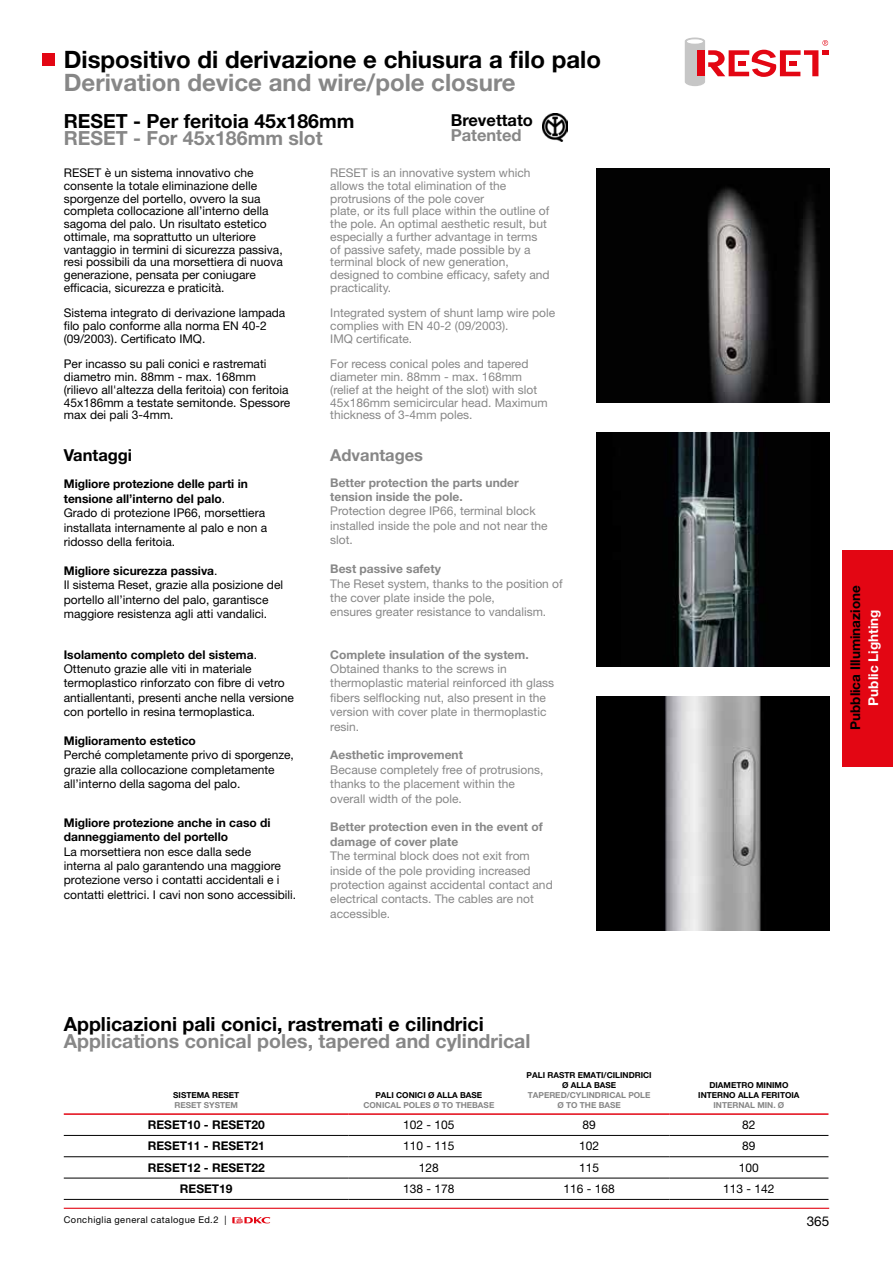
<style>
.page{position:relative;width:893px;height:1263px;background:#fff}
.page>*{position:absolute;margin:0;border:0;box-sizing:border-box;transform-origin:0 0}
.t1{font:700 24px "Helvetica Neue LT Std";color:#000}
.t2{font:700 24px "Helvetica Neue LT Std";color:#878787}
.t3{font:700 19.5px "Helvetica Neue LT Std";color:#000}
.t4{font:700 19.5px "Helvetica Neue LT Std";color:#878787}
.t5{font:700 16.5px "Helvetica Neue LT Std";color:#000}
.t6{font:700 16.5px "Helvetica Neue LT Std";color:#878787}
.t7{font:700 13.5px "Helvetica Neue LT Std";color:#000}
.t8{font:700 13.5px "Helvetica Neue LT Std";color:#fff}
.t9{font:13.5px "Helvetica Neue LT Std";color:#000}
.t10{font:12px/14.4px "Helvetica Neue LT Std";color:#000}
.t11{font:12px/12.8px "Helvetica Neue LT Std";color:#878787}
.t12{font:700 12px/14.4px "Helvetica Neue LT Std";color:#878787}
.t13{font:700 12px/14.4px "Helvetica Neue LT Std";color:#000}
.t14{font:9.3px "Helvetica Neue LT Std";letter-spacing:.045em;color:#000}
.t15{font:700 8.25px/9.9px "Helvetica Neue LT Std";color:#000;text-align:center}
.t16{font:700 8.25px/9.9px "Helvetica Neue LT Std";color:#878787;text-align:center}
.s1{font-weight:700}
</style>
<div class="page">
<svg style="left:232px;top:1217px;width:38px;height:6px"></svg>
<hr style="left:64px;top:1208px;width:765px;height:1px;background:#e30613">
<div style="left:43px;top:53px;width:12px;height:13px;background:#e30613"></div>
<div style="left:842px;top:550px;width:51px;height:216px;background:#e30613"></div>
<hr style="left:64px;top:1135px;width:285px;height:1px;background:#000">
<hr style="left:349px;top:1135px;width:160px;height:1px;background:#000">
<hr style="left:509px;top:1135px;width:160px;height:1px;background:#000">
<hr style="left:669px;top:1135px;width:159px;height:1px;background:#000">
<hr style="left:64px;top:1156px;width:285px;height:1px;background:#000">
<hr style="left:349px;top:1156px;width:160px;height:1px;background:#000">
<hr style="left:509px;top:1156px;width:160px;height:1px;background:#000">
<hr style="left:669px;top:1156px;width:159px;height:1px;background:#000">
<hr style="left:64px;top:1178px;width:285px;height:1px;background:#000">
<hr style="left:349px;top:1178px;width:160px;height:1px;background:#000">
<hr style="left:509px;top:1178px;width:160px;height:1px;background:#000">
<hr style="left:669px;top:1178px;width:159px;height:1px;background:#000">
<hr style="left:64px;top:1199px;width:285px;height:1px;background:#000">
<hr style="left:349px;top:1199px;width:160px;height:1px;background:#000">
<hr style="left:509px;top:1199px;width:160px;height:1px;background:#000">
<hr style="left:669px;top:1199px;width:159px;height:1px;background:#000">
<hr style="left:64px;top:1113px;width:285px;height:2px;background:#e30613">
<hr style="left:349px;top:1113px;width:160px;height:2px;background:#e30613">
<hr style="left:509px;top:1113px;width:160px;height:2px;background:#e30613">
<hr style="left:669px;top:1113px;width:159px;height:2px;background:#e30613">
<img style="left:597px;top:432px;width:232px;height:234px">
<img style="left:597px;top:696px;width:232px;height:234px">
<img style="left:542px;top:114px;width:26px;height:27px">
<svg style="left:684px;top:37px;width:145px;height:45px"></svg>
<svg style="left:685px;top:38px;width:143px;height:48px"></svg>
<img style="left:597px;top:169px;width:232px;height:234px">
<h1 class="t1" style="left:64px;top:45px;width:539px">Dispositivo di derivazione e chiusura a filo palo</h1>
<h1 class="t2" style="left:64px;top:68px;width:453px">Derivation device and wire/pole closure</h1>
<h2 class="t3" style="left:64px;top:109px;width:292px">RESET - Per feritoia 45x186mm</h2>
<h2 class="t4" style="left:64px;top:126px;width:260px">RESET - For 45x186mm slot</h2>
<p class="t10" style="left:64px;top:166px;width:221px;line-height:12.8px">RESET è un sistema innovativo che consente la totale eliminazione delle sporgenze del portello, ovvero la sua completa collocazione all’interno della sagoma del palo. Un risultato estetico ottimale, ma soprattutto un ulteriore vantaggio in termini di sicurezza passiva, resi possibili da una morsettiera di nuova generazione, pensata per coniugare efficacia, sicurezza e praticità.</p>
<p class="t10" style="left:64px;top:307px;width:223px;line-height:12.8px">Sistema integrato di derivazione lampada filo palo conforme alla norma EN 40-2 (09/2003). Certificato IMQ.</p>
<p class="t10" style="left:64px;top:358px;width:228px;line-height:12.8px">Per incasso su pali conici e rastremati diametro min. 88mm - max. 168mm (rilievo all'altezza della feritoia) con feritoia 45x186mm a testate semitonde. Spessore max dei pali 3-4mm.</p>
<h3 class="t5" style="left:451px;top:110px;width:84px">Brevettato</h3>
<h3 class="t6" style="left:451px;top:125px;width:72px">Patented</h3>
<p class="t11" style="left:330px;top:166px;width:221px">RESET is an innovative system which allows the total elimination of the protrusions of the pole cover<br>plate, or its full place within the outline of the pole. An optimal aesthetic result, but especially a further advantage in terms of passive safety, made possible by a terminal block of new generation, designed to combine efficacy, safety and practicality.</p>
<p class="t11" style="left:330px;top:307px;width:226px">Integrated system of shunt lamp wire pole complies with EN 40-2 (09/2003).<br>IMQ certificate.</p>
<p class="t11" style="left:330px;top:358px;width:219px">For recess conical poles and tapered diameter min. 88mm - max. 168mm (relief at the height of the slot) with slot 45x186mm semicircular head. Maximum thickness of 3-4mm poles.</p>
<h3 class="t5" style="left:64px;top:445px;width:70px">Vantaggi</h3>
<p class="t10" style="left:64px;top:477px;width:205px"><span class="s1">Migliore protezione delle parti in tensione all’interno del palo</span>.<br>Grado di protezione IP66, morsettiera installata internamente al palo e non a ridosso della feritoia.</p>
<p class="t10" style="left:64px;top:563px;width:221px"><span class="s1">Migliore sicurezza passiva</span>.<br>Il sistema Reset, grazie alla posizione del portello all’interno del palo, garantisce maggiore resistenza agli atti vandalici.</p>
<p class="t10" style="left:64px;top:647px;width:232px"><span class="s1">Isolamento completo del sistema</span>.<br>Ottenuto grazie alle viti in materiale termoplastico rinforzato con fibre di vetro antiallentanti, presenti anche nella versione con portello in resina termoplastica.</p>
<p class="t13" style="left:64px;top:733px;width:134px">Miglioramento estetico</p>
<p class="t10" style="left:64px;top:748px;width:232px">Perché completamente privo di sporgenze, grazie alla collocazione completamente all’interno della sagoma del palo.</p>
<p class="t13" style="left:64px;top:815px;width:208px">Migliore protezione anche in caso di danneggiamento del portello</p>
<p class="t10" style="left:64px;top:844px;width:234px">La morsettiera non esce dalla sede<br>interna al palo garantendo una maggiore protezione verso i contatti accidentali e i contatti elettrici. I cavi non sono accessibili.</p>
<h3 class="t6" style="left:330px;top:445px;width:94px">Advantages</h3>
<p class="t12" style="left:330px;top:475px;width:190px">Better protection the parts under tension inside the pole.</p>
<p class="t11" style="left:330px;top:504px;width:219px;line-height:14.4px">Protection degree IP66, terminal block installed inside the pole and not near the slot.</p>
<p class="t12" style="left:330px;top:561px;width:112px">Best passive safety</p>
<p class="t11" style="left:330px;top:576px;width:234px;line-height:14.4px">The Reset system, thanks to the position of the cover plate inside the pole,<br>ensures greater resistance to vandalism.</p>
<p class="t12" style="left:330px;top:647px;width:200px">Complete insulation of the system.</p>
<p class="t11" style="left:330px;top:661px;width:226px;line-height:14.4px">Obtained thanks to the screws in thermoplastic material reinforced ith glass fibers selflocking nut, also present in the version with cover plate in thermoplastic resin.</p>
<p class="t12" style="left:330px;top:748px;width:134px">Aesthetic improvement</p>
<p class="t11" style="left:330px;top:762px;width:215px;line-height:14.4px">Because completely free of protrusions, thanks to the placement within the overall width of the pole.</p>
<p class="t12" style="left:330px;top:820px;width:214px">Better protection even in the event of damage of cover plate</p>
<p class="t11" style="left:330px;top:848px;width:224px;line-height:14.4px">The terminal block does not exit from inside of the pole providing increased protection against accidental contact and electrical contacts. The cables are not accessible.</p>
<p class="t7" style="left:847px;top:730px;width:146px;rotate:-90deg">Pubblica Illuminazione</p>
<p class="t8" style="left:865px;top:706px;width:97px;rotate:-90deg">Public Lighting</p>
<h2 class="t3" style="left:64px;top:1012px;width:422px">Applicazioni pali conici, rastremati e cilindrici</h2>
<h2 class="t4" style="left:64px;top:1029px;width:468px">Applications conical poles, tapered and cylindrical</h2>
<p class="t15" style="left:173px;top:1090px;width:67px">SISTEMA RESET</p>
<p class="t16" style="left:175px;top:1100px;width:65px">RESET SYSTEM</p>
<p class="t15" style="left:375px;top:1090px;width:108px">PALI CONICI Ø ALLA BASE</p>
<p class="t16" style="left:363px;top:1100px;width:132px">CONICAL POLES Ø TO THEBASE</p>
<p class="t15" style="left:527px;top:1070px;width:127px">PALI RASTR EMATI/CILINDRICI<br>Ø ALLA BASE</p>
<p class="t16" style="left:528px;top:1090px;width:124px">TAPERED/CYLINDRICAL POLE<br>Ø TO THE BASE</p>
<p class="t15" style="left:698px;top:1080px;width:103px">DIAMETRO MINIMO<br>INTERNO ALLA FERITOIA</p>
<p class="t16" style="left:713px;top:1100px;width:72px">INTERNAL MIN. Ø</p>
<p class="t13" style="left:148px;top:1117px;width:118px">RESET10 - RESET20</p>
<p class="t10" style="left:403px;top:1117px;width:53px">102 - 105</p>
<p class="t10" style="left:582px;top:1117px;width:15px">89</p>
<p class="t10" style="left:742px;top:1117px;width:15px">82</p>
<p class="t13" style="left:148px;top:1138px;width:118px">RESET11 - RESET21</p>
<p class="t10" style="left:403px;top:1139px;width:53px">110 - 115</p>
<p class="t10" style="left:579px;top:1139px;width:22px">102</p>
<p class="t10" style="left:742px;top:1139px;width:15px">89</p>
<p class="t13" style="left:148px;top:1160px;width:118px">RESET12 - RESET22</p>
<p class="t10" style="left:419px;top:1160px;width:22px">128</p>
<p class="t10" style="left:579px;top:1160px;width:22px">115</p>
<p class="t10" style="left:739px;top:1160px;width:22px">100</p>
<p class="t13" style="left:180px;top:1181px;width:54px">RESET19</p>
<p class="t10" style="left:403px;top:1181px;width:53px">138 - 178</p>
<p class="t10" style="left:563px;top:1181px;width:53px">116 - 168</p>
<p class="t10" style="left:723px;top:1181px;width:53px">113 - 142</p>
<p class="t14" style="left:64px;top:1214px;width:164px">Conchiglia general catalogue Ed.2 |</p>
<p class="t9" style="left:807px;top:1213px;width:24px">365</p>
</div>
